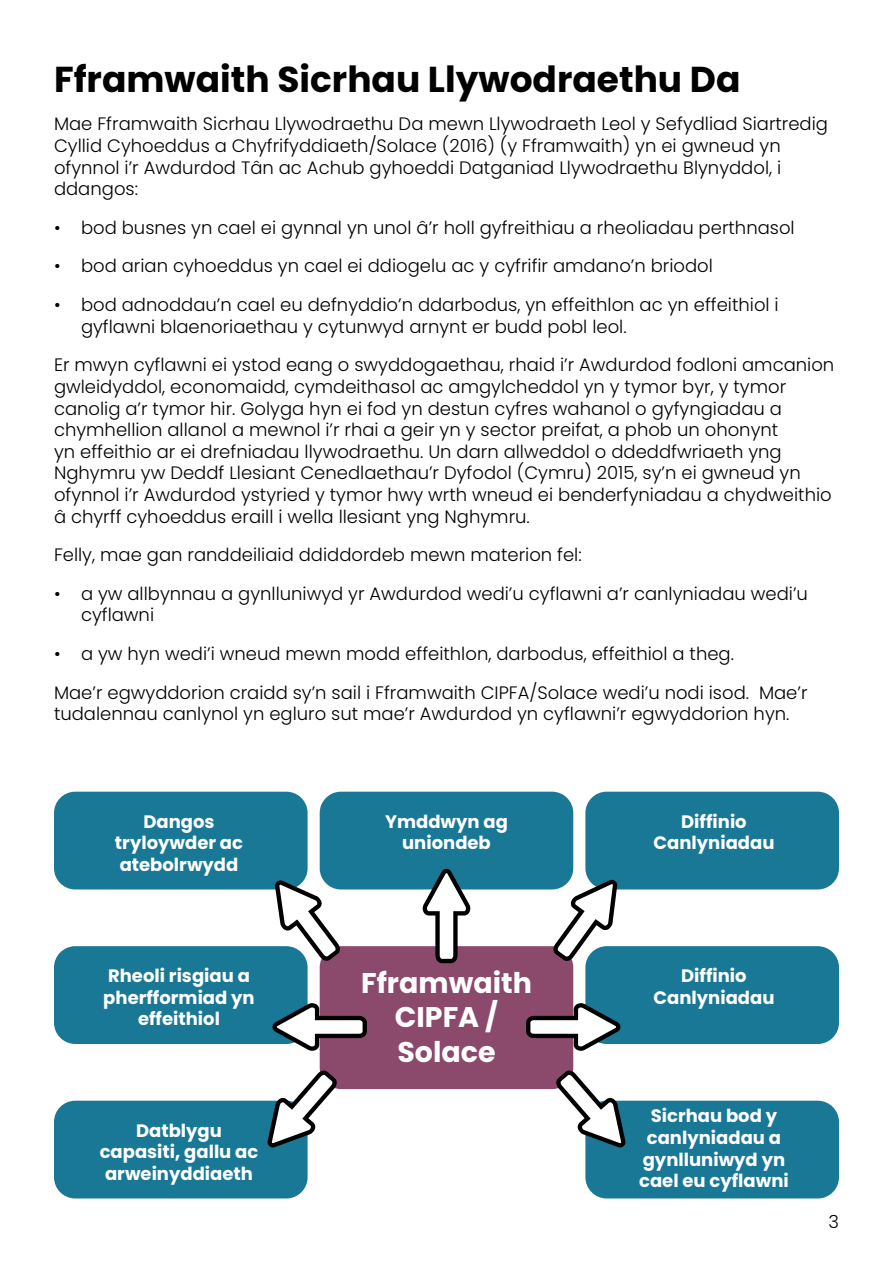
<style>
.page{position:relative;width:893px;height:1263px;background:#fff}
.page>*{position:absolute;margin:0;border:0;box-sizing:border-box;transform-origin:0 0}
.t1{font:700 36px "Poppins";color:#000}
.t2{font:700 28.5px/34.2px "Poppins";color:#fff;text-align:center}
.t3{font:300 18px/21.6px "Poppins";color:#000}
.t4{font:700 18px/21.6px "Poppins";color:#fff;text-align:center}
</style>
<div class="page">
<div style="left:54px;top:792px;width:254px;height:97px;background:#187895;border-radius:21px"></div>
<div style="left:54px;top:946px;width:254px;height:98px;background:#187895;border-radius:21px"></div>
<div style="left:54px;top:1101px;width:254px;height:97px;background:#187895;border-radius:21px"></div>
<div style="left:585px;top:1101px;width:254px;height:97px;background:#187895;border-radius:21px"></div>
<div style="left:585px;top:946px;width:254px;height:98px;background:#187895;border-radius:21px"></div>
<div style="left:320px;top:946px;width:253px;height:143px;background:#8b496c;border-radius:21px"></div>
<div style="left:320px;top:792px;width:253px;height:97px;background:#187895;border-radius:21px"></div>
<div style="left:585px;top:792px;width:254px;height:97px;background:#187895;border-radius:21px"></div>
<svg style="left:526px;top:1003px;width:94px;height:48px"></svg>
<svg style="left:272px;top:1003px;width:95px;height:48px"></svg>
<svg style="left:423px;top:869px;width:47px;height:94px"></svg>
<svg style="left:553px;top:879px;width:64px;height:82px"></svg>
<svg style="left:275px;top:880px;width:65px;height:81px"></svg>
<svg style="left:556px;top:1070px;width:70px;height:78px"></svg>
<svg style="left:267px;top:1070px;width:70px;height:78px"></svg>
<h1 class="t1" style="left:54px;top:58px;width:688px">Fframwaith Sicrhau Llywodraethu Da</h1>
<p class="t3" style="left:54px;top:113px;width:775px">Mae Fframwaith Sicrhau Llywodraethu Da mewn Llywodraeth Leol y Sefydliad Siartredig Cyllid Cyhoeddus a Chyfrifyddiaeth/Solace (2016) (y Fframwaith) yn ei gwneud yn ofynnol i’r Awdurdod Tân ac Achub gyhoeddi Datganiad Llywodraethu Blynyddol, i ddangos:</p>
<p class="t3" style="left:54px;top:217px;width:742px">• bod busnes yn cael ei gynnal yn unol â’r holl gyfreithiau a rheoliadau perthnasol</p>
<p class="t3" style="left:54px;top:255px;width:660px">• bod arian cyhoeddus yn cael ei ddiogelu ac y cyfrifir amdano’n briodol</p>
<p class="t3" style="left:81px;top:294px;width:699px;text-indent:-27px">• bod adnoddau’n cael eu defnyddio’n ddarbodus, yn effeithlon ac yn effeithiol i gyflawni blaenoriaethau y cytunwyd arnynt er budd pobl leol.</p>
<p class="t3" style="left:54px;top:354px;width:782px">Er mwyn cyflawni ei ystod eang o swyddogaethau, rhaid i’r Awdurdod fodloni amcanion gwleidyddol, economaidd, cymdeithasol ac amgylcheddol yn y tymor byr, y tymor canolig a’r tymor hir. Golyga hyn ei fod yn destun cyfres wahanol o gyfyngiadau a chymhellion allanol a mewnol i’r rhai a geir yn y sector preifat, a phob un ohonynt<br>yn effeithio ar ei drefniadau llywodraethu. Un darn allweddol o ddeddfwriaeth yng Nghymru yw Deddf Llesiant Cenedlaethau’r Dyfodol (Cymru) 2015, sy’n ei gwneud yn ofynnol i’r Awdurdod ystyried y tymor hwy wrth wneud ei benderfyniadau a chydweithio â chyrff cyhoeddus eraill i wella llesiant yng Nghymru.</p>
<p class="t3" style="left:54px;top:544px;width:529px">Felly, mae gan randdeiliaid ddiddordeb mewn materion fel:</p>
<p class="t3" style="left:81px;top:583px;width:728px;text-indent:-27px">• a yw allbynnau a gynlluniwyd yr Awdurdod wedi’u cyflawni a’r canlyniadau wedi’u cyflawni</p>
<p class="t3" style="left:54px;top:634px;width:755px;line-height:38.5px">• a yw hyn wedi’i wneud mewn modd effeithlon, darbodus, effeithiol a theg.<br>Mae’r egwyddorion craidd sy’n sail i Fframwaith CIPFA/Solace wedi’u nodi isod. Mae’r</p>
<p class="t3" style="left:54px;top:703px;width:737px">tudalennau canlynol yn egluro sut mae’r Awdurdod yn cyflawni’r egwyddorion hyn.</p>
<p class="t4" style="left:115px;top:810px;width:130px">Dangos tryloywder ac atebolrwydd</p>
<p class="t4" style="left:385px;top:810px;width:124px">Ymddwyn ag uniondeb</p>
<p class="t4" style="left:653px;top:810px;width:122px">Diffinio<br>Canlyniadau</p>
<p class="t4" style="left:103px;top:965px;width:153px">Rheoli risgiau a pherfformiad yn effeithiol</p>
<h2 class="t2" style="left:361px;top:966px;width:172px">Fframwaith<br>CIPFA /<br>Solace</h2>
<p class="t4" style="left:653px;top:965px;width:122px">Diffinio<br>Canlyniadau</p>
<p class="t4" style="left:100px;top:1119px;width:160px">Datblygu capasiti, gallu ac arweinyddiaeth</p>
<p class="t4" style="left:639px;top:1105px;width:151px">Sicrhau bod y canlyniadau a gynlluniwyd yn cael eu cyflawni</p>
<p class="t3" style="left:828px;top:1211px;width:12px">3</p>
</div>
